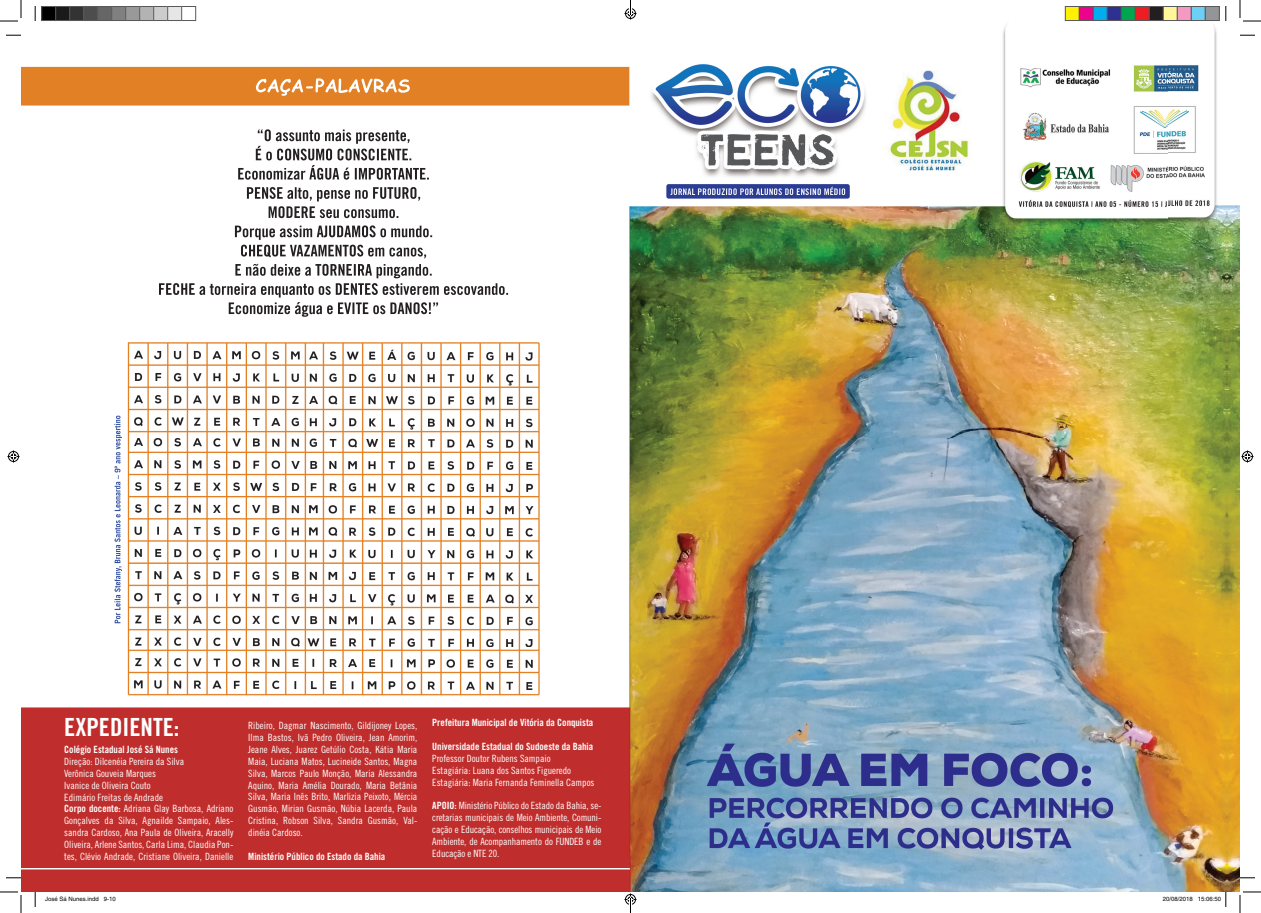
<style>
.page{position:relative;width:1261px;height:913px;background:#fff}
.page>*{position:absolute;margin:0;border:0;box-sizing:border-box;transform-origin:0 0}
.t1{font:25px "Trade Gothic LT Std Bd Cn 20";color:#fff}
.t2{font:10px/11.9px "Trade Gothic LT Std Cn 18";color:#fff}
.t3{font:10px "Trade Gothic LT Std Bd Cn 20";color:#fff}
.t4{font:6px "Helvetica";color:#000}
.s1{font-family:"Trade Gothic LT Std Bd Cn 20"}
</style>
<div class="page">
<img style="left:21px;top:25px;width:1219px;height:866px">
<svg style="left:159px;top:264px;width:349px;height:52px"></svg>
<svg style="left:235px;top:225px;width:197px;height:33px"></svg>
<svg style="left:247px;top:187px;width:173px;height:31px"></svg>
<svg style="left:238px;top:129px;width:191px;height:51px"></svg>
<svg style="left:114px;top:415px;width:8px;height:208px"></svg>
<svg style="left:256px;top:78px;width:154px;height:18px"></svg>
<svg style="left:6px;top:34px;width:15px;height:2px"></svg>
<svg style="left:1240px;top:34px;width:15px;height:2px"></svg>
<svg style="left:6px;top:877px;width:15px;height:1px"></svg>
<svg style="left:1240px;top:877px;width:15px;height:1px"></svg>
<svg style="left:34px;top:6px;width:2px;height:15px"></svg>
<svg style="left:34px;top:891px;width:2px;height:15px"></svg>
<svg style="left:1225px;top:6px;width:1px;height:15px"></svg>
<svg style="left:0;top:0;width:22px;height:22px"></svg>
<svg style="left:0;top:890px;width:22px;height:22px"></svg>
<svg style="left:1239px;top:0;width:22px;height:22px"></svg>
<svg style="left:1239px;top:890px;width:22px;height:22px"></svg>
<div style="left:624px;top:7px;width:13px;height:13px;border:2px solid #fff;border-radius:50%"></div>
<div style="left:624px;top:892px;width:13px;height:13px;border:2px solid #fff;border-radius:50%"></div>
<div style="left:7px;top:450px;width:13px;height:12px;border:2px solid #fff;border-radius:50%"></div>
<svg style="left:8px;top:450px;width:12px;height:12px"></svg>
<div style="left:1241px;top:450px;width:13px;height:12px;border:2px solid #fff;border-radius:50%"></div>
<svg style="left:1241px;top:450px;width:12px;height:12px"></svg>
<div style="left:42px;top:6px;width:14px;height:14px;background:#000"></div>
<div style="left:41px;top:6px;width:15px;height:15px;border:1px solid #595959"></div>
<div style="left:56px;top:6px;width:14px;height:14px;background:#1a1a1a"></div>
<div style="left:55px;top:6px;width:15px;height:15px;border:1px solid #595959"></div>
<div style="left:70px;top:6px;width:14px;height:14px;background:#333"></div>
<div style="left:69px;top:6px;width:15px;height:15px;border:1px solid #595959"></div>
<div style="left:84px;top:6px;width:14px;height:14px;background:#4d4d4d"></div>
<div style="left:83px;top:6px;width:15px;height:15px;border:1px solid #595959"></div>
<div style="left:98px;top:6px;width:14px;height:14px;background:#666"></div>
<div style="left:97px;top:6px;width:15px;height:15px;border:1px solid #595959"></div>
<div style="left:112px;top:6px;width:14px;height:14px;background:#808080"></div>
<div style="left:111px;top:6px;width:15px;height:15px;border:1px solid #595959"></div>
<div style="left:126px;top:6px;width:14px;height:14px;background:#999"></div>
<div style="left:125px;top:6px;width:15px;height:15px;border:1px solid #595959"></div>
<div style="left:140px;top:6px;width:14px;height:14px;background:#b3b3b3"></div>
<div style="left:139px;top:6px;width:15px;height:15px;border:1px solid #595959"></div>
<div style="left:154px;top:6px;width:14px;height:14px;background:#ccc"></div>
<div style="left:153px;top:6px;width:15px;height:15px;border:1px solid #595959"></div>
<div style="left:168px;top:6px;width:14px;height:14px;background:#e6e6e6"></div>
<div style="left:167px;top:6px;width:15px;height:15px;border:1px solid #595959"></div>
<div style="left:181px;top:6px;width:15px;height:15px;border:1px solid #595959"></div>
<div style="left:1065px;top:6px;width:14px;height:14px;background:#fff101"></div>
<div style="left:1065px;top:6px;width:15px;height:15px;border:1px solid #595959"></div>
<div style="left:1079px;top:6px;width:14px;height:14px;background:#ed028c"></div>
<div style="left:1079px;top:6px;width:15px;height:15px;border:1px solid #595959"></div>
<div style="left:1093px;top:6px;width:14px;height:14px;background:#00aeef"></div>
<div style="left:1093px;top:6px;width:15px;height:15px;border:1px solid #595959"></div>
<div style="left:1107px;top:6px;width:14px;height:14px;background:#2e3092"></div>
<div style="left:1107px;top:6px;width:15px;height:15px;border:1px solid #595959"></div>
<div style="left:1121px;top:6px;width:14px;height:14px;background:#00a54f"></div>
<div style="left:1121px;top:6px;width:15px;height:15px;border:1px solid #595959"></div>
<div style="left:1135px;top:6px;width:14px;height:14px;background:#ee1d23"></div>
<div style="left:1135px;top:6px;width:15px;height:15px;border:1px solid #595959"></div>
<div style="left:1149px;top:6px;width:14px;height:14px;background:#231f20"></div>
<div style="left:1149px;top:6px;width:15px;height:15px;border:1px solid #595959"></div>
<div style="left:1163px;top:6px;width:14px;height:14px;background:#fff79a"></div>
<div style="left:1163px;top:6px;width:15px;height:15px;border:1px solid #595959"></div>
<div style="left:1177px;top:6px;width:14px;height:14px;background:#f499c2"></div>
<div style="left:1177px;top:6px;width:15px;height:15px;border:1px solid #595959"></div>
<div style="left:1191px;top:6px;width:14px;height:14px;background:#6bcff6"></div>
<div style="left:1191px;top:6px;width:15px;height:15px;border:1px solid #595959"></div>
<div style="left:1205px;top:6px;width:14px;height:14px;background:#939598"></div>
<div style="left:1205px;top:6px;width:15px;height:15px;border:1px solid #595959"></div>
<svg style="left:1163px;top:891px;width:63px;height:15px"></svg>
<svg style="left:624px;top:0;width:12px;height:19px"></svg>
<svg style="left:624px;top:893px;width:12px;height:19px"></svg>
<h1 class="t1" style="left:64px;top:711px;width:117px">EXPEDIENTE:</h1>
<p class="t3" style="left:64px;top:743px;width:115px">Colégio Estadual José Sá Nunes</p>
<p class="t2" style="left:64px;top:755px;width:171px">Direção: Dilcenéia Pereira da Silva<br>Verônica Gouveia Marques<br>Ivanice de Oliveira Couto<br>Edimário Freitas de Andrade<br><span class="s1">Corpo docente:</span> Adriana Glay Barbosa, Adriano Gonçalves da Silva, Agnailde Sampaio, Ales&shy;sandra Cardoso, Ana Paula de Oliveira, Aracelly Oliveira, Arlene Santos, Carla Lima, Claudia Pon&shy;tes, Clévio Andrade, Cristiane Oliveira, Danielle</p>
<p class="t2" style="left:248px;top:719px;width:171px;text-align:justify">Ribeiro, Dagmar Nascimento, Gildijoney Lopes, Ilma Bastos, Ivã Pedro Oliveira, Jean Amorim, Jeane Alves, Juarez Getúlio Costa, Kátia Maria Maia, Luciana Matos, Lucineide Santos, Magna Silva, Marcos Paulo Monção, Maria Alessandra Aquino, Maria Amélia Dourado, Maria Betânia Silva, Maria Inês Brito, Marlizia Peixoto, Mércia Gusmão, Mirian Gusmão, Núbia Lacerda, Paula Cristina, Robson Silva, Sandra Gusmão, Val&shy;dinéia Cardoso.</p>
<p class="t3" style="left:248px;top:850px;width:139px">Ministério Público do Estado da Bahia</p>
<p class="t3" style="left:432px;top:716px;width:162px">Prefeitura Municipal de Vitória da Conquista</p>
<p class="t3" style="left:432px;top:740px;width:162px">Universidade Estadual do Sudoeste da Bahia</p>
<p class="t2" style="left:432px;top:752px;width:164px">Professor Doutor Rubens Sampaio<br>Estagiária: Luana dos Santos Figueredo<br>Estagiária: Maria Fernanda Feminella Campos</p>
<p class="t2" style="left:432px;top:799px;width:171px;text-align:justify"><span class="s1">APOIO:</span> Ministério Público do Estado da Bahia, se&shy;cretarias municipais de Meio Ambiente, Comuni&shy;cação e Educação, conselhos municipais de Meio Ambiente, de Acompanhamento do FUNDEB e de Educação e NTE 20.</p>
<p class="t4" style="left:45px;top:895px;width:72px">José Sá Nunes.indd 9-10</p>
<p class="t4" style="left:1163px;top:895px;width:60px">20/08/2018 15:06:50</p>
</div>
